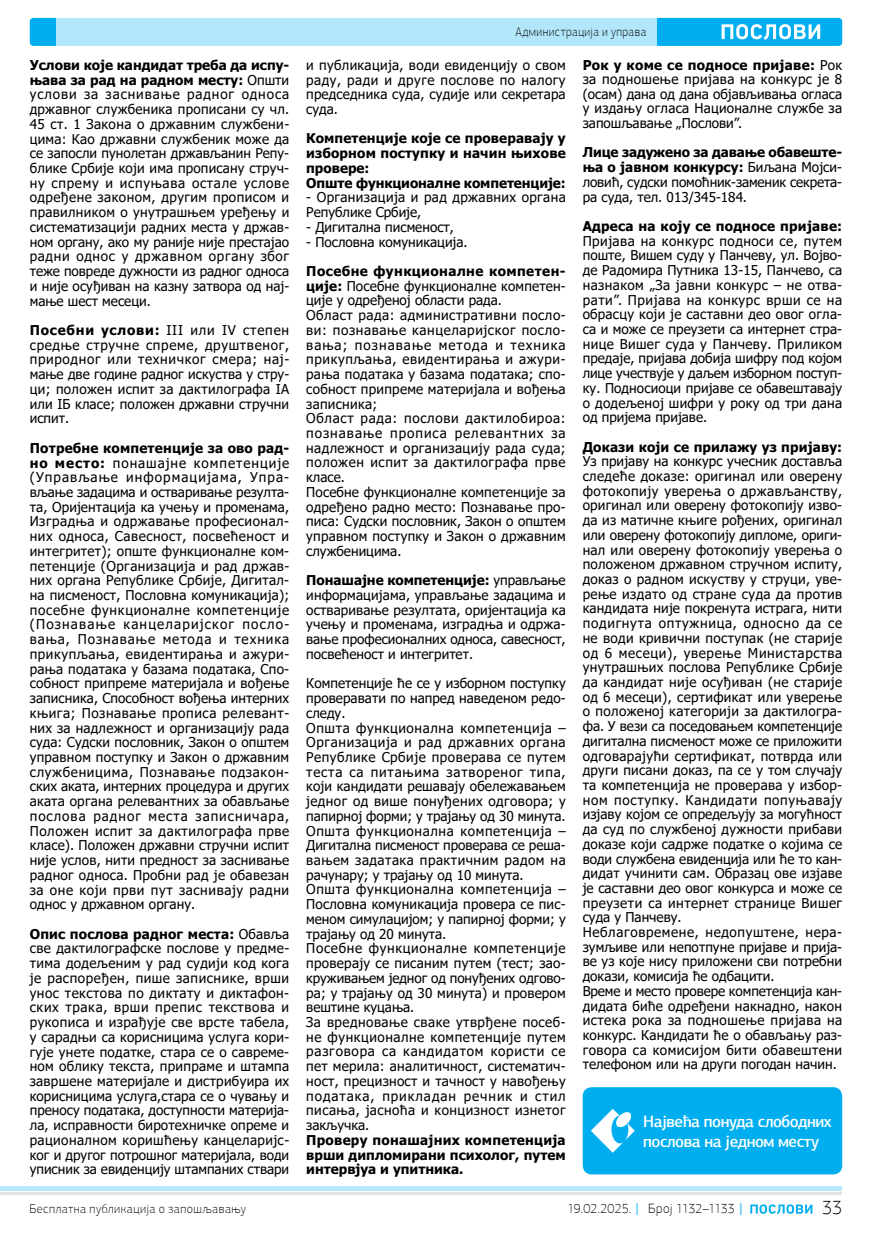
<style>
.page{position:relative;width:872px;height:1234px;background:#fff}
.page>*{position:absolute;margin:0;border:0;box-sizing:border-box;transform-origin:0 0}
.t1{font:100 19.5px "PF Agora Sans Pro";color:#000}
.t2{font:500 16.5px/20.7px "PF Agora Sans Pro";letter-spacing:-.03em;color:#fff}
.t3{font:13.5px/14.7px "Tahoma";letter-spacing:.02em;color:#000;text-align:justify}
.t4{font:700 13.5px/14.7px "Tahoma";letter-spacing:.01em;color:#000}
.t5{font:13.5px "Tahoma";color:#000}
.t6{font:100 13.5px "PF Agora Sans Pro";letter-spacing:.01em;color:#000}
.t7{font:100 12.75px "PF Agora Sans Pro";letter-spacing:.035em;color:#000;scale:.93 1}
.t8{font:100 12.6px "PF Agora Sans Pro";letter-spacing:.03em;color:#000}
.s1{font-weight:700}
.s2{font-weight:900;color:#6dcff6}
</style>
<div class="page">
<div style="left:30px;top:18px;width:812px;height:28px;background:#00aeef;border-radius:4px"></div>
<div style="left:57px;top:18px;width:600px;height:28px;background:#b2e6fa"></div>
<svg style="left:721px;top:24px;width:99px;height:16px"></svg>
<div style="left:0;top:1185px;width:842px;height:5px;background:#b6e7fa"></div>
<hr style="left:0;top:1192px;width:842px;height:2px;background:#000">
<svg style="left:750px;top:1204px;width:62px;height:9px"></svg>
<div style="left:583px;top:1086px;width:259px;height:88px;background:#00aeef;border-radius:9px"></div>
<svg style="left:591px;top:1109px;width:44px;height:43px"></svg>
<p class="t3" style="left:30px;top:58px;width:261px"><span class="s1">Услови које кандидат треба да испу&shy;њава за рад на радном месту:</span> Општи услови за заснивање радног односа државног службеника прописани су чл.<br>45 ст. 1 Закона о државним службени&shy;цима: Као државни службеник може да се запосли пунолетан држављанин Репу&shy;блике Србије који има прописану струч&shy;ну спрему и испуњава остале услове одређене законом, другим прописом и правилником о унутрашњем уређењу и систематизацији радних места у држав&shy;ном органу, ако му раније није престајао радни однос у државном органу због теже повреде дужности из радног односа и није осуђиван на казну затвора од нај&shy;мање шест месеци.</p>
<p class="t3" style="left:30px;top:323px;width:261px"><span class="s1">Посебни услови:</span> III или IV степен средње стручне спреме, друштвеног, природног или техничког смера; нај&shy;мање две године радног искуства у стру&shy;ци; положен испит за дактилографа IА или IБ класе; положен државни стручни испит.</p>
<p class="t3" style="left:30px;top:441px;width:261px"><span class="s1">Потребне компетенције за ово рад&shy;но место:</span> понашајне компетенције (Управљање информацијама, Упра&shy;вљање задацима и остваривање резулта&shy;та, Оријентација ка учењу и променама, Изградња и одржавање професионал&shy;них односа, Савесност, посвећеност и интегритет); опште функционалне ком&shy;петенције (Организација и рад држав&shy;них органа Републике Србије, Дигитал&shy;на писменост, Пословна комуникација); посебне функционалне компетенције (Познавање канцеларијског посло&shy;вања, Познавање метода и техника прикупљања, евидентирања и ажури&shy;рања података у базама података, Спо&shy;собност припреме материјала и вођење записника, Способност вођења интерних књига; Познавање прописа релевант&shy;них за надлежност и организацију рада суда: Судски пословник, Закон о општем управном поступку и Закон о државним службеницима, Познавање подзакон&shy;ских аката, интерних процедура и других аката органа релевантних за обављање послова радног места записничара, Положен испит за дактилографа прве класе). Положен државни стручни испит није услов, нити предност за заснивање радног односа. Пробни рад је обавезан за оне који први пут заснивају радни однос у државном органу.</p>
<p class="t3" style="left:30px;top:927px;width:261px"><span class="s1">Опис послова радног места:</span> Обавља све дактилографске послове у предме&shy;тима додељеним у рад судији код кога је распоређен, пише записнике, врши унос текстова по диктату и диктафон&shy;ских трака, врши препис текствова и рукописа и израђује све врсте табела, у сарадњи са корисницима услуга кори&shy;гује унете податке, стара се о савреме&shy;ном облику текста, припраме и штампа завршене материјале и дистрибуира их корисницима услуга,стара се о чувању и преносу података, доступности материја&shy;ла, исправности биротехничке опреме и рационалном коришћењу канцеларијс&shy;ког и другог потрошног материјала, води уписник за евиденцију штампаних ствари</p>
<p class="t7" style="left:515px;top:24px;width:142px">Администрација и управа</p>
<p class="t3" style="left:306px;top:58px;width:261px">и публикација, води евиденцију о свом раду, ради и друге послове по налогу председника суда, судије или секретара суда.</p>
<p class="t4" style="left:306px;top:132px;width:261px">Компетенције које се проверавају у изборном поступку и начин њихове провере:<br>Опште функционалне компетенције:</p>
<p class="t3" style="left:306px;top:191px;width:261px">- Организација и рад државних органа<br>Републике Србије,</p>
<p class="t5" style="left:306px;top:218px;width:149px">- Дигитална писменост,</p>
<p class="t5" style="left:306px;top:232px;width:163px">- Пословна комуникација.</p>
<p class="t3" style="left:306px;top:264px;width:261px;text-align:left"><span class="s1">Посебне функционалне компетен&shy;ције:</span> Посебне функционалне компетен&shy;ције у одређеној области рада.<br>Област рада: административни посло&shy;ви: познавање канцеларијског посло&shy;вања; познавање метода и техника прикупљања, евидентирања и ажури&shy;рања података у базама података; спо&shy;собност припреме материјала и вођења записника;<br>Област рада: послови дактилобироа: познавање прописа релевантних за надлежност и организацију рада суда; положен испит за дактилографа прве класе.<br>Посебне функционалне компетенције за одређено радно место: Познавање про&shy;писа: Судски пословник, Закон о општем управном поступку и Закон о државним службеницима.</p>
<p class="t3" style="left:306px;top:573px;width:261px"><span class="s1">Понашајне компетенције:</span> управљање информацијама, управљање задацима и остваривање резултата, оријентација ка учењу и променама, изградња и одржа&shy;вање професионалних односа, савесност, посвећеност и интегритет.</p>
<p class="t3" style="left:306px;top:676px;width:261px;text-align:left">Компетенције ће се у изборном поступку проверавати по напред наведеном редо&shy;следу.<br>Општа функционална компетенција – Организација и рад државних органа Републике Србије проверава се путем теста са питањима затвореног типа, који кандидати решавају обележавањем једног од више понуђених одговора; у папирној форми; у трајању од 30 минута.<br>Општа функционална компетенција – Дигитална писменост проверава се реша&shy;вањем задатака практичним радом на рачунару; у трајању од 10 минута.<br>Општа функционална компетенција – Пословна комуникација провера се пис&shy;меном симулацијом; у папирној форми; у трајању од 20 минута.<br>Посебне функционалне компетенције проверају се писаним путем (тест; зао&shy;круживањем једног од понуђених одгово&shy;ра; у трајању од 30 минута) и провером вештине куцања.<br>За вредновање сваке утврђене посеб&shy;не функционалне компетенције путем разговора са кандидатом користи се пет мерила: аналитичност, систематич&shy;ност, прецизност и тачност у навођењу података, прикладан речник и стил писања, јасноћа и концизност изнетог закључка.</p>
<p class="t4" style="left:306px;top:1132px;width:261px;text-align:justify">Проверу понашајних компетенција врши дипломирани психолог, путем интервјуа и упитника.</p>
<p class="t3" style="left:583px;top:58px;width:261px"><span class="s1">Рок у коме се подносе пријаве:</span> Рок за подношење пријава на конкурс је 8 (осам) дана од дана објављивања огласа у издању огласа Националне службе за запошљавање „Послови”.</p>
<p class="t3" style="left:583px;top:146px;width:261px"><span class="s1">Лице задужено за давање обавеште&shy;ња о јавном конкурсу:</span> Биљана Мојси&shy;ловић, судски помоћник-заменик секрета&shy;ра суда, тел. 013/345-184.</p>
<p class="t4" style="left:583px;top:219px;width:261px">Адреса на коју се подносе пријаве:</p>
<p class="t3" style="left:583px;top:234px;width:261px">Пријава на конкурс подноси се, путем поште, Вишем суду у Панчеву, ул. Војво&shy;де Радомира Путника 13-15, Панчево, са назнаком „За јавни конкурс – не отва&shy;рати”. Пријава на конкурс врши се на обрасцу који је саставни део овог огла&shy;са и може се преузети са интернет стра&shy;нице Вишег суда у Панчеву. Приликом предаје, пријава добија шифру под којом лице учествује у даљем изборном поступ&shy;ку. Подносиоци пријаве се обавештавају о додељеној шифри у року од три дана од пријема пријаве.</p>
<p class="t4" style="left:583px;top:439px;width:261px">Докази који се прилажу уз пријаву:</p>
<p class="t3" style="left:583px;top:454px;width:261px;text-align:left">Уз пријаву на конкурс учесник доставља следеће доказе: оригинал или оверену фотокопију уверења о држављанству, оригинал или оверену фотокопију изво&shy;да из матичне књиге рођених, оригинал или оверену фотокопију дипломе, ориги&shy;нал или оверену фотокопију уверења о положеном државном стручном испиту, доказ о радном искуству у струци, уве&shy;рење издато од стране суда да против кандидата није покренута истрага, нити подигнута оптужница, односно да се не води кривични поступак (не старије од 6 месеци), уверење Министарства унутрашњих послова Републике Србије да кандидат није осуђиван (не старије од 6 месеци), сертификат или уверење о положеној категорији за дактилогра&shy;фа. У вези са поседовањем компетенције дигитална писменост може се приложити одговарајући сертификат, потврда или други писани доказ, па се у том случају та компетенција не проверава у избор&shy;ном поступку. Кандидати попуњавају изјаву којом се опредељују за могућност да суд по службеној дужности прибави доказе који садрже податке о којима се води службена евиденција или ће то кан&shy;дидат учинити сам. Образац ове изјаве је саставни део овог конкурса и може се преузети са интернет странице Вишег суда у Панчеву.<br>Неблаговремене, недопуштене, нера&shy;зумљиве или непотпуне пријаве и прија&shy;ве уз које нису приложени сви потребни докази, комисија ће одбацити.<br>Време и место провере компетенција кан&shy;дидата биће одређени накнадно, након истека рока за подношење пријава на конкурс. Кандидати ће о обављању раз&shy;говора са комисијом бити обавештени телефоном или на други погодан начин.</p>
<p class="t2" style="left:643px;top:1110px;width:190px">Највећа понуда слободних послова на једном месту</p>
<p class="t8" style="left:29px;top:1200px;width:218px">Бесплатна публикација о запошљавању</p>
<p class="t6" style="left:567px;top:1200px;width:177px">19.02.2025. <span class="s2">|</span> Број 1132–1133 <span class="s2">|</span></p>
<h1 class="t1" style="left:822px;top:1195px;width:21px">33</h1>
</div>
